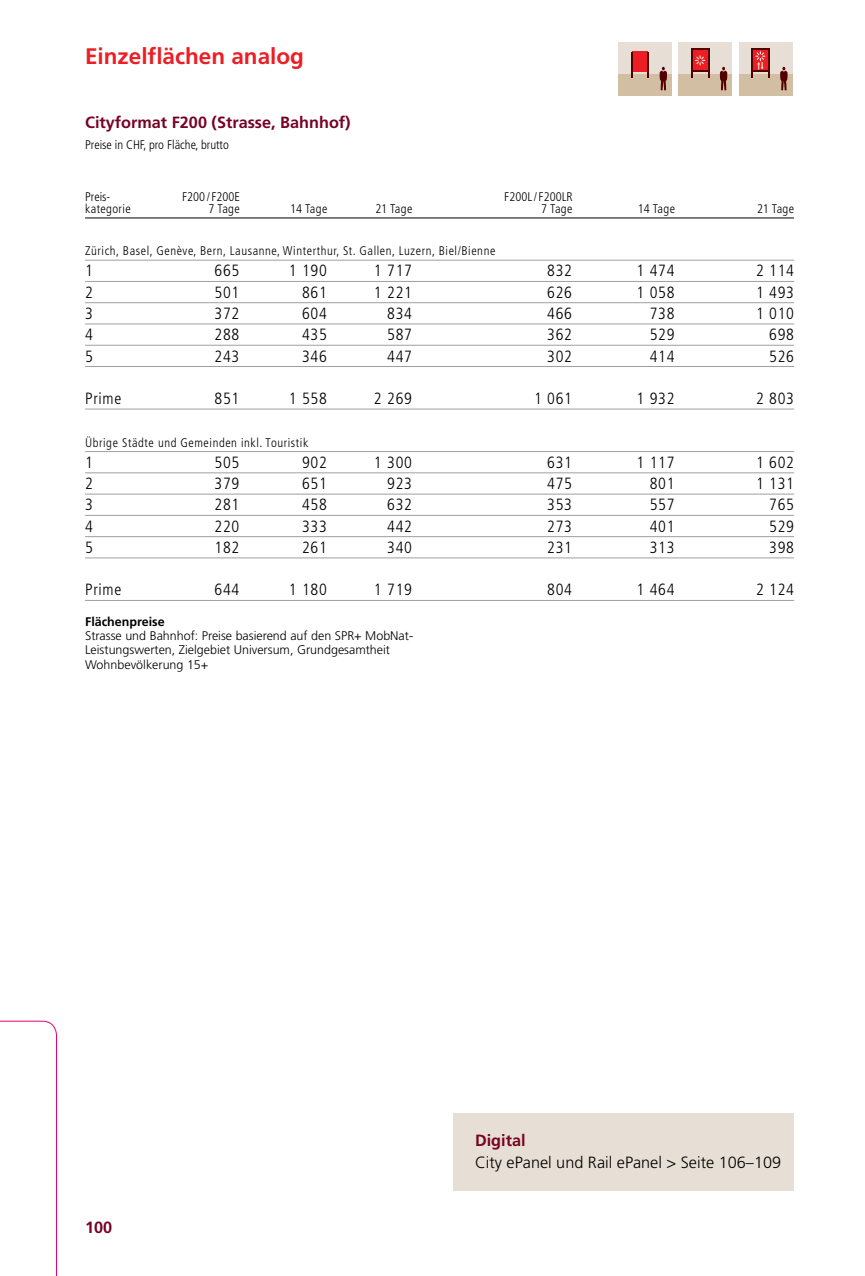
<style>
.page{position:relative;width:865px;height:1276px;background:#fff}
.page>*{position:absolute;margin:0;border:0;box-sizing:border-box;transform-origin:0 0}
.t1{font:700 22.5px "Frutiger LT Std";color:#ed1d24}
.t2{font:300 condensed 16.25px "Frutiger LT Std";letter-spacing:.045em;color:#000}
.t3{font:700 16.25px "Frutiger LT Std";color:#760324}
.t4{font:300 16.25px "Frutiger LT Std";color:#000}
.t5{font:300 condensed 12.5px "Frutiger LT Std";letter-spacing:.045em;color:#000}
.t6{font:300 12.5px/14.2px "Frutiger LT Std";color:#000}
.t7{font:300 condensed 12.5px "Frutiger LT Std";color:#000}
.t8{font:700 12.5px "Frutiger LT Std";color:#000}
</style>
<div class="page">
<div style="left:618px;top:43px;width:53px;height:31px;background:#e7dfd5"></div>
<div style="left:618px;top:74px;width:53px;height:22px;background:#d2bea2"></div>
<div style="left:632px;top:52px;width:15px;height:20px;background:#ed1d24"></div>
<svg style="left:659px;top:67px;width:8px;height:24px"></svg>
<hr style="left:630px;top:52px;width:2px;height:25px;background:#500">
<hr style="left:647px;top:52px;width:2px;height:25px;background:#500">
<div style="left:679px;top:43px;width:53px;height:31px;background:#e7dfd5"></div>
<div style="left:679px;top:74px;width:53px;height:22px;background:#d2bea2"></div>
<svg style="left:719px;top:67px;width:8px;height:24px"></svg>
<svg style="left:691px;top:49px;width:18px;height:28px"></svg>
<div style="left:739px;top:43px;width:53px;height:31px;background:#e7dfd5"></div>
<div style="left:739px;top:74px;width:53px;height:22px;background:#d2bea2"></div>
<svg style="left:780px;top:67px;width:7px;height:24px"></svg>
<svg style="left:751px;top:49px;width:18px;height:28px"></svg>
<hr style="left:85px;top:217px;width:709px;height:1px;background:#000">
<hr style="left:85px;top:260px;width:709px;height:1px;background:#9d9fa2">
<hr style="left:85px;top:281px;width:709px;height:1px;background:#9d9fa2">
<hr style="left:85px;top:302px;width:709px;height:1px;background:#9d9fa2">
<hr style="left:85px;top:323px;width:709px;height:1px;background:#9d9fa2">
<hr style="left:85px;top:345px;width:709px;height:1px;background:#9d9fa2">
<hr style="left:85px;top:366px;width:709px;height:1px;background:#9d9fa2">
<hr style="left:85px;top:408px;width:709px;height:1px;background:#9d9fa2">
<hr style="left:85px;top:451px;width:709px;height:1px;background:#9d9fa2">
<hr style="left:85px;top:472px;width:709px;height:1px;background:#9d9fa2">
<hr style="left:85px;top:494px;width:709px;height:1px;background:#9d9fa2">
<hr style="left:85px;top:515px;width:709px;height:1px;background:#9d9fa2">
<hr style="left:85px;top:536px;width:709px;height:1px;background:#9d9fa2">
<hr style="left:85px;top:557px;width:709px;height:1px;background:#9d9fa2">
<hr style="left:85px;top:600px;width:709px;height:1px;background:#9d9fa2">
<div style="left:454px;top:1113px;width:340px;height:78px;background:#e7dfd5"></div>
<svg style="left:0;top:1020px;width:57px;height:256px"></svg>
<h1 class="t1" style="left:85px;top:43px;width:220px">Einzelflächen analog</h1>
<p class="t3" style="left:85px;top:112px;width:267px">Cityformat F200 (Strasse, Bahnhof)</p>
<p class="t7" style="left:85px;top:137px;width:145px">Preise in CHF, pro Fläche, brutto</p>
<p class="t5" style="left:85px;top:189px;width:27px">Preis-</p>
<p class="t7" style="left:182px;top:189px;width:60px">F200 / F200E</p>
<p class="t7" style="left:504px;top:189px;width:70px">F200L/ F200LR</p>
<p class="t5" style="left:85px;top:201px;width:47px">kategorie</p>
<p class="t5" style="left:208px;top:201px;width:33px">7 Tage</p>
<p class="t5" style="left:290px;top:201px;width:39px">14 Tage</p>
<p class="t5" style="left:375px;top:201px;width:39px">21 Tage</p>
<p class="t5" style="left:541px;top:201px;width:33px">7 Tage</p>
<p class="t5" style="left:638px;top:201px;width:39px">14 Tage</p>
<p class="t5" style="left:757px;top:201px;width:39px">21 Tage</p>
<p class="t5" style="left:85px;top:244px;width:412px">Zürich, Basel, Genève, Bern, Lausanne, Winterthur, St. Gallen, Luzern, Biel/Bienne</p>
<p class="t2" style="left:85px;top:262px;width:9px">1</p>
<p class="t2" style="left:214px;top:262px;width:26px">665</p>
<p class="t2" style="left:289px;top:262px;width:40px">1 190</p>
<p class="t2" style="left:374px;top:262px;width:40px">1 717</p>
<p class="t2" style="left:547px;top:262px;width:26px">832</p>
<p class="t2" style="left:636px;top:262px;width:40px">1 474</p>
<p class="t2" style="left:756px;top:262px;width:40px">2 114</p>
<p class="t2" style="left:85px;top:283px;width:9px">2</p>
<p class="t2" style="left:214px;top:283px;width:26px">501</p>
<p class="t2" style="left:302px;top:283px;width:26px">861</p>
<p class="t2" style="left:374px;top:283px;width:40px">1 221</p>
<p class="t2" style="left:547px;top:283px;width:26px">626</p>
<p class="t2" style="left:636px;top:283px;width:40px">1 058</p>
<p class="t2" style="left:756px;top:283px;width:40px">1 493</p>
<p class="t2" style="left:85px;top:304px;width:9px">3</p>
<p class="t2" style="left:214px;top:304px;width:26px">372</p>
<p class="t2" style="left:302px;top:304px;width:26px">604</p>
<p class="t2" style="left:387px;top:304px;width:26px">834</p>
<p class="t2" style="left:547px;top:304px;width:26px">466</p>
<p class="t2" style="left:649px;top:304px;width:26px">738</p>
<p class="t2" style="left:756px;top:304px;width:40px">1 010</p>
<p class="t2" style="left:85px;top:325px;width:9px">4</p>
<p class="t2" style="left:214px;top:325px;width:26px">288</p>
<p class="t2" style="left:302px;top:325px;width:26px">435</p>
<p class="t2" style="left:387px;top:325px;width:26px">587</p>
<p class="t2" style="left:547px;top:325px;width:26px">362</p>
<p class="t2" style="left:649px;top:325px;width:26px">529</p>
<p class="t2" style="left:769px;top:325px;width:26px">698</p>
<p class="t2" style="left:85px;top:347px;width:9px">5</p>
<p class="t2" style="left:214px;top:347px;width:26px">243</p>
<p class="t2" style="left:302px;top:347px;width:26px">346</p>
<p class="t2" style="left:387px;top:347px;width:26px">447</p>
<p class="t2" style="left:547px;top:347px;width:26px">302</p>
<p class="t2" style="left:649px;top:347px;width:26px">414</p>
<p class="t2" style="left:769px;top:347px;width:26px">526</p>
<p class="t2" style="left:85px;top:389px;width:38px">Prime</p>
<p class="t2" style="left:214px;top:389px;width:26px">851</p>
<p class="t2" style="left:289px;top:389px;width:40px">1 558</p>
<p class="t2" style="left:374px;top:389px;width:40px">2 269</p>
<p class="t2" style="left:534px;top:389px;width:40px">1 061</p>
<p class="t2" style="left:636px;top:389px;width:40px">1 932</p>
<p class="t2" style="left:756px;top:389px;width:40px">2 803</p>
<p class="t5" style="left:85px;top:435px;width:225px">Übrige Städte und Gemeinden inkl. Touristik</p>
<p class="t2" style="left:85px;top:453px;width:9px">1</p>
<p class="t2" style="left:214px;top:453px;width:26px">505</p>
<p class="t2" style="left:302px;top:453px;width:26px">902</p>
<p class="t2" style="left:374px;top:453px;width:40px">1 300</p>
<p class="t2" style="left:547px;top:453px;width:26px">631</p>
<p class="t2" style="left:636px;top:453px;width:40px">1 117</p>
<p class="t2" style="left:756px;top:453px;width:40px">1 602</p>
<p class="t2" style="left:85px;top:474px;width:9px">2</p>
<p class="t2" style="left:214px;top:474px;width:26px">379</p>
<p class="t2" style="left:302px;top:474px;width:26px">651</p>
<p class="t2" style="left:387px;top:474px;width:26px">923</p>
<p class="t2" style="left:547px;top:474px;width:26px">475</p>
<p class="t2" style="left:649px;top:474px;width:26px">801</p>
<p class="t2" style="left:756px;top:474px;width:40px">1 131</p>
<p class="t2" style="left:85px;top:495px;width:9px">3</p>
<p class="t2" style="left:214px;top:495px;width:26px">281</p>
<p class="t2" style="left:302px;top:495px;width:26px">458</p>
<p class="t2" style="left:387px;top:495px;width:26px">632</p>
<p class="t2" style="left:547px;top:495px;width:26px">353</p>
<p class="t2" style="left:649px;top:495px;width:26px">557</p>
<p class="t2" style="left:769px;top:495px;width:26px">765</p>
<p class="t2" style="left:85px;top:517px;width:9px">4</p>
<p class="t2" style="left:214px;top:517px;width:26px">220</p>
<p class="t2" style="left:302px;top:517px;width:26px">333</p>
<p class="t2" style="left:387px;top:517px;width:26px">442</p>
<p class="t2" style="left:547px;top:517px;width:26px">273</p>
<p class="t2" style="left:649px;top:517px;width:26px">401</p>
<p class="t2" style="left:769px;top:517px;width:26px">529</p>
<p class="t2" style="left:85px;top:538px;width:9px">5</p>
<p class="t2" style="left:214px;top:538px;width:26px">182</p>
<p class="t2" style="left:302px;top:538px;width:26px">261</p>
<p class="t2" style="left:387px;top:538px;width:26px">340</p>
<p class="t2" style="left:547px;top:538px;width:26px">231</p>
<p class="t2" style="left:649px;top:538px;width:26px">313</p>
<p class="t2" style="left:769px;top:538px;width:26px">398</p>
<p class="t2" style="left:85px;top:580px;width:38px">Prime</p>
<p class="t2" style="left:214px;top:580px;width:26px">644</p>
<p class="t2" style="left:289px;top:580px;width:40px">1 180</p>
<p class="t2" style="left:374px;top:580px;width:40px">1 719</p>
<p class="t2" style="left:547px;top:580px;width:26px">804</p>
<p class="t2" style="left:636px;top:580px;width:40px">1 464</p>
<p class="t2" style="left:756px;top:580px;width:40px">2 124</p>
<p class="t8" style="left:85px;top:614px;width:81px">Flächenpreise</p>
<p class="t6" style="left:85px;top:629px;width:329px">Strasse und Bahnhof: Preise basierend auf den SPR+ MobNat-<br>Leistungswerten, Zielgebiet Universum, Grundgesamtheit<br>Wohnbevölkerung 15+</p>
<p class="t3" style="left:85px;top:1218px;width:29px">100</p>
<p class="t3" style="left:475px;top:1131px;width:52px">Digital</p>
<p class="t4" style="left:475px;top:1152px;width:307px">City ePanel und Rail ePanel &gt; Seite 106–109</p>
</div>
